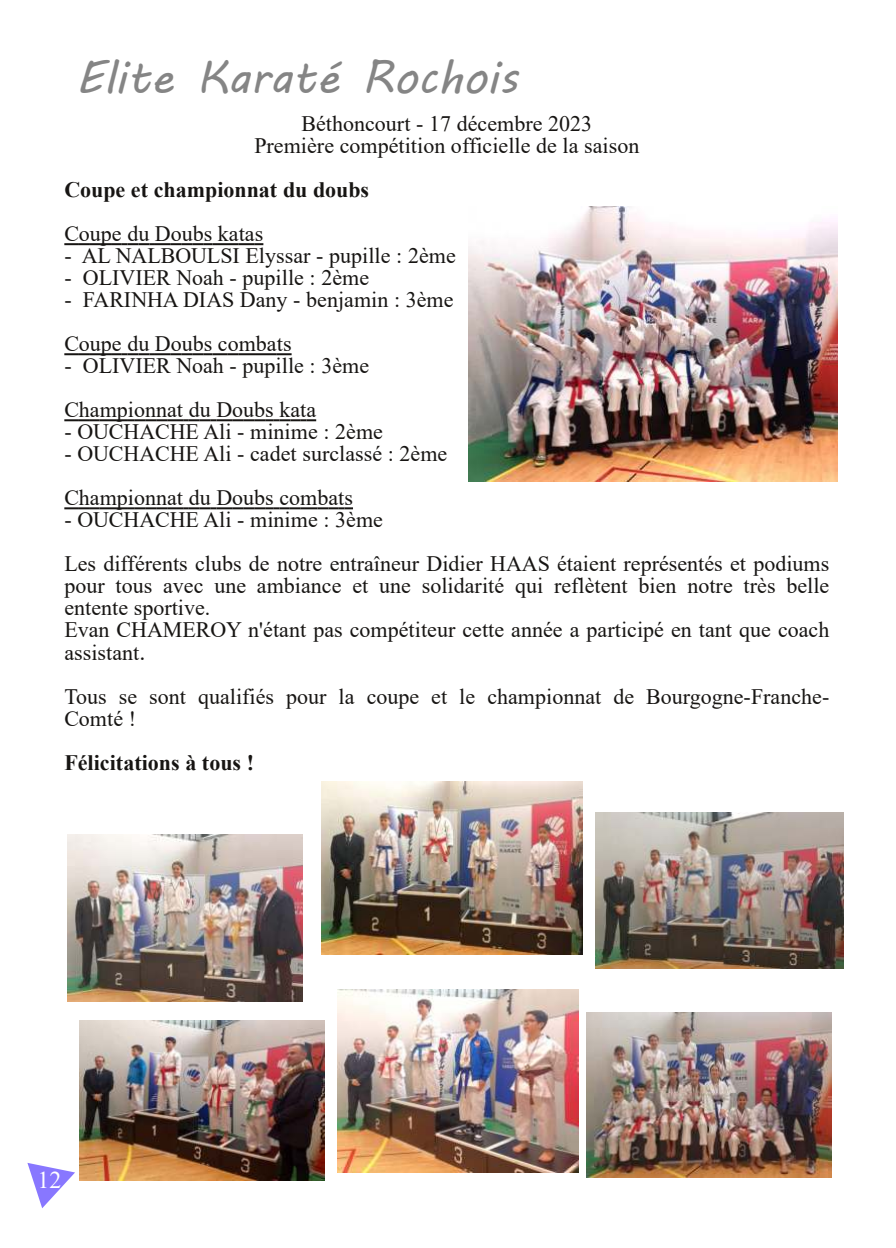
<style>
.page{position:relative;width:896px;height:1248px;background:#fff}
.page>*{position:absolute;margin:0;border:0;box-sizing:border-box;transform-origin:0 0}
.t1{font:46px "MV Boli";color:#858585}
.t2{font:24px "Times New Roman";color:#fff}
.t3{font:22px/22px "Times New Roman";color:#171513}
.t4{font:700 22px "Times New Roman";color:#171513}
.s1{font-size:24px}
</style>
<div class="page">
<svg style="left:64px;top:243px;width:199px;height:2px"></svg>
<svg style="left:64px;top:353px;width:228px;height:2px"></svg>
<svg style="left:64px;top:419px;width:252px;height:2px"></svg>
<svg style="left:64px;top:507px;width:289px;height:2px"></svg>
<img style="left:68px;top:834px;width:234px;height:167px">
<img style="left:322px;top:781px;width:261px;height:173px">
<img style="left:595px;top:812px;width:249px;height:156px">
<svg style="left:27px;top:1163px;width:48px;height:45px"></svg>
<img style="left:469px;top:207px;width:368px;height:274px">
<img style="left:80px;top:1020px;width:245px;height:160px">
<img style="left:338px;top:989px;width:240px;height:183px">
<img style="left:586px;top:1012px;width:245px;height:165px">
<h1 class="t1" style="left:76px;top:46px;width:444px">Elite Karaté Rochois</h1>
<p class="t3" style="left:254px;top:112px;width:387px;text-align:center">Béthoncourt - 17 décembre 2023<br>Première compétition officielle de la saison</p>
<p class="t4" style="left:64px;top:174px;width:306px">Coupe et championnat du doubs</p>
<p class="t3" style="left:64px;top:222px;width:200px">Coupe du Doubs katas</p>
<p class="t3" style="left:64px;top:244px;width:393px">- AL NALBOULSI Elyssar - pupille : 2ème</p>
<p class="t3" style="left:64px;top:266px;width:306px">- OLIVIER Noah - pupille : 2ème</p>
<p class="t3" style="left:64px;top:277px;width:391px;line-height:44px">- FARINHA DIAS Dany - benjamin : 3ème<br>Coupe du Doubs combats</p>
<p class="t3" style="left:64px;top:343px;width:306px;line-height:44px">- OLIVIER Noah - pupille : 3ème<br>Championnat du Doubs kata</p>
<p class="t3" style="left:64px;top:420px;width:320px">- OUCHACHE Ali - minime : 2ème</p>
<p class="t3" style="left:64px;top:431px;width:384px;line-height:44px">- OUCHACHE Ali - cadet surclassé : 2ème<br>Championnat du Doubs combats</p>
<p class="t3" style="left:64px;top:497px;width:766px;line-height:44px">- OUCHACHE Ali - minime : 3ème<br>Les différents clubs de notre entraîneur Didier HAAS étaient représentés et podiums</p>
<p class="t3" style="left:64px;top:574px;width:766px">pour tous avec une ambiance et une solidarité qui reflètent bien notre très belle entente sportive.<br>Evan CHAMEROY n'étant pas compétiteur cette année a participé en tant que coach assistant<span class="s1">.</span></p>
<p class="t3" style="left:64px;top:684px;width:766px">Tous se sont qualifiés pour la coupe et le championnat de Bourgogne-Franche-<br>Comté !</p>
<p class="t4" style="left:64px;top:746px;width:191px">Félicitations à tous !</p>
<p class="t2" style="left:37px;top:1163px;width:25px">12</p>
</div>
